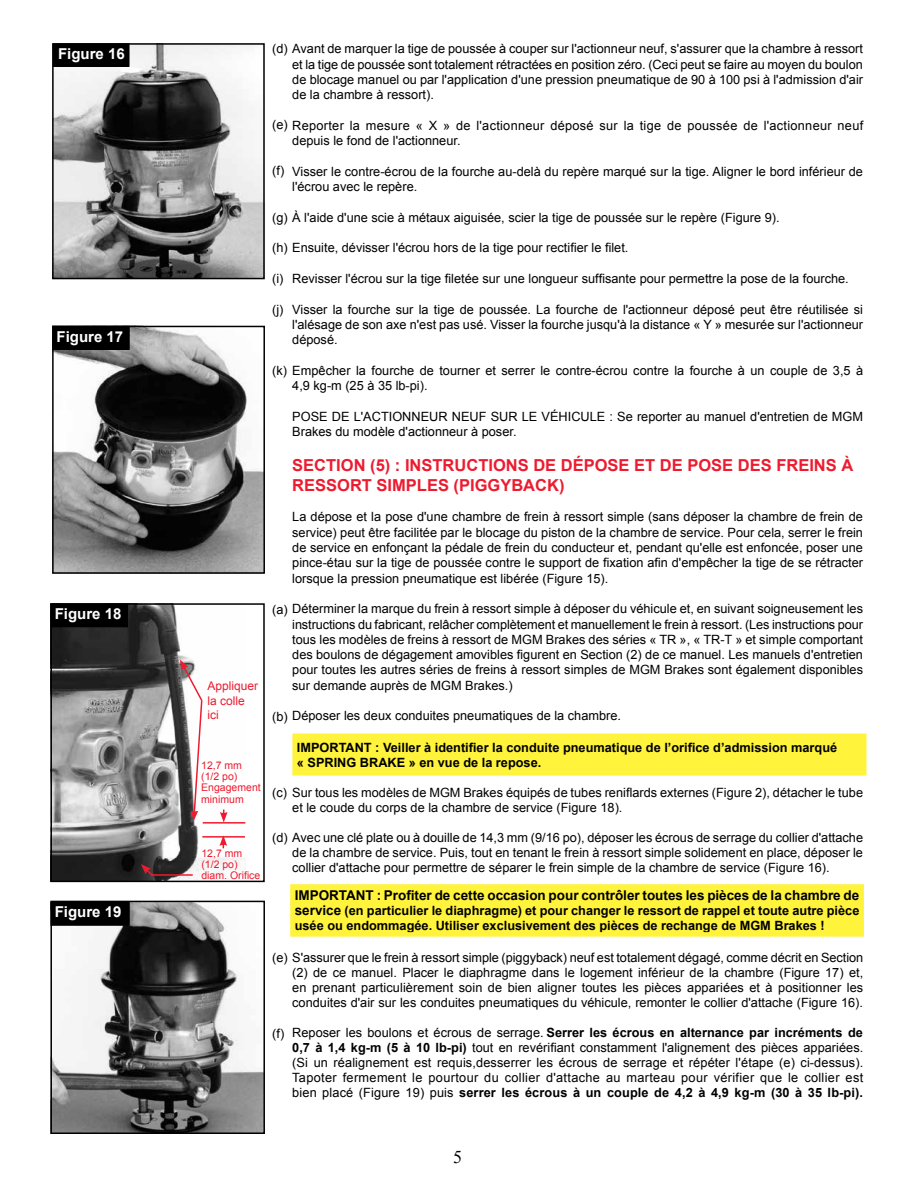
<style>
.page{position:relative;width:918px;height:1188px;background:#fff}
.page>*{position:absolute;margin:0;border:0;box-sizing:border-box;transform-origin:0 0}
.t1{font:18px "Times New Roman";color:#000}
.t2{font:700 16.5px/19.8px "Arial";color:#ed1b2f}
.t3{font:700 15px "Arial";color:#fff}
.t4{font:700 13.5px "Arial";color:#000}
.t5{font:12.75px/15.3px "Arial";color:#000;text-align:justify}
.t6{font:700 12.75px/15.3px "Arial";color:#000}
.t7{font:12.75px "Arial";letter-spacing:.025em;color:#000}
.t8{font:12px/14.4px "Arial";color:#ed1b2f}
.t9{font:10.5px/11.2px "Arial";color:#ed1b2f}
.s1{font-size:13.5px}
.s2{font-weight:700}
</style>
<div class="page">
<img style="left:55px;top:46px;width:207px;height:230px">
<img style="left:53px;top:606px;width:192px;height:273px">
<img style="left:53px;top:904px;width:209px;height:227px">
<img style="left:55px;top:329px;width:207px;height:242px">
<div style="left:52px;top:43px;width:213px;height:236px;border:2px solid #000"></div>
<div style="left:50px;top:901px;width:215px;height:233px;border:2px solid #000"></div>
<div style="left:50px;top:603px;width:215px;height:279px;border:2px solid #000"></div>
<div style="left:52px;top:326px;width:213px;height:248px;border:2px solid #000"></div>
<hr style="left:203px;top:822px;width:42px;height:2px;background:#ed1b2f">
<svg style="left:180px;top:660px;width:24px;height:161px"></svg>
<hr style="left:202px;top:836px;width:43px;height:2px;background:#ed1b2f">
<svg style="left:220px;top:810px;width:8px;height:13px"></svg>
<svg style="left:220px;top:835px;width:7px;height:13px"></svg>
<hr style="left:151px;top:874px;width:42px;height:2px;background:#ed1b2f">
<svg style="left:141px;top:864px;width:13px;height:13px"></svg>
<div style="left:54px;top:44px;width:75px;height:22px;background:#000"></div>
<div style="left:53px;top:43px;width:77px;height:24px;border:2px solid #000"></div>
<div style="left:53px;top:327px;width:76px;height:22px;background:#000"></div>
<div style="left:52px;top:326px;width:78px;height:24px;border:2px solid #000"></div>
<div style="left:51px;top:604px;width:76px;height:23px;background:#000"></div>
<div style="left:51px;top:903px;width:78px;height:22px;background:#000"></div>
<div style="left:50px;top:902px;width:80px;height:24px;border:2px solid #000"></div>
<div style="left:295px;top:736px;width:569px;height:37px;background:#fff33b"></div>
<div style="left:292px;top:734px;width:575px;height:42px;border:4px solid #fff33b"></div>
<div style="left:292px;top:886px;width:570px;height:48px;background:#fff33b"></div>
<div style="left:290px;top:884px;width:574px;height:53px;border:4px solid #fff33b"></div>
<p class="t3" style="left:58px;top:44px;width:68px">Figure 16</p>
<p class="t3" style="left:57px;top:326px;width:68px">Figure 17</p>
<p class="t3" style="left:55px;top:604px;width:68px">Figure 18</p>
<p class="t3" style="left:55px;top:902px;width:68px">Figure 19</p>
<p class="t8" style="left:207px;top:679px;width:52px">Appliquer la colle ici</p>
<p class="t9" style="left:201px;top:760px;width:61px">12,7 mm (1/2 po)<br>Engagement minimum</p>
<p class="t9" style="left:201px;top:848px;width:60px">12,7 mm (1/2 po) diam. Orifice</p>
<p class="t5" style="left:272px;top:41px;width:592px">(d) Avant de marquer la tige de poussée à couper sur l'actionneur neuf, s'assurer que la chambre à ressort</p>
<p class="t5" style="left:292px;top:57px;width:572px">et la tige de poussée sont totalement rétractées en position zéro. (Ceci peut se faire au moyen du boulon de blocage manuel ou par l'application d'une pression pneumatique de 90 à 100 psi à l'admission d'air de la chambre à ressort).</p>
<p class="t5" style="left:292px;top:133px;width:170px">depuis le fond de l'actionneur.</p>
<p class="t5" style="left:292px;top:164px;width:572px">Visser le contre-écrou de la fourche au-delà du repère marqué sur la tige. Aligner le bord inférieur de l'écrou avec le repère.</p>
<p class="t7" style="left:272px;top:117px;width:593px">(e) Reporter la mesure « X » de l'actionneur déposé sur la tige de poussée de l'actionneur neuf</p>
<p class="t5" style="left:272px;top:163px;width:14px">(f)</p>
<p class="t5" style="left:272px;top:210px;width:509px">(g) À l'aide d'une scie à métaux aiguisée, scier la tige de poussée sur le repère (Figure 9).</p>
<p class="t5" style="left:272px;top:240px;width:358px">(h) Ensuite, dévisser l'écrou hors de la tige pour rectifier le filet.</p>
<p class="t5" style="left:272px;top:271px;width:13px">(i)</p>
<p class="t5" style="left:272px;top:302px;width:13px">(j)</p>
<p class="t5" style="left:292px;top:271px;width:558px">Revisser l'écrou sur la tige filetée sur une longueur suffisante pour permettre la pose de la fourche.</p>
<p class="t5" style="left:292px;top:302px;width:572px">Visser la fourche sur la tige de poussée. La fourche de l'actionneur déposé peut être réutilisée si l'alésage de son axe n'est pas usé. Visser la fourche jusqu'à la distance « Y » mesurée sur l'actionneur déposé.</p>
<p class="t5" style="left:292px;top:378px;width:137px">4,9 kg-m (25 à 35 lb-pi).</p>
<p class="t5" style="left:292px;top:409px;width:572px">POSE DE L'ACTIONNEUR NEUF SUR LE VÉHICULE : Se reporter au manuel d'entretien de MGM<br>Brakes du modèle d'actionneur à poser.</p>
<p class="t2" style="left:292px;top:456px;width:563px">SECTION (5) : INSTRUCTIONS DE DÉPOSE ET DE POSE DES FREINS À<br>RESSORT SIMPLES (PIGGYBACK)</p>
<p class="t5" style="left:292px;top:509px;width:572px">La dépose et la pose d'une chambre de frein à ressort simple (sans déposer la chambre de frein de service) peut être facilitée par le blocage du piston de la chambre de service. Pour cela, serrer le frein de service en enfonçant la pédale de frein du conducteur et, pendant qu'elle est enfoncée, poser une pince-étau sur la tige de poussée contre le support de fixation afin d'empêcher la tige de se rétracter lorsque la pression pneumatique est libérée (Figure 15).</p>
<p class="t5" style="left:292px;top:617px;width:572px">instructions du fabricant, relâcher complètement et manuellement le frein à ressort. (Les instructions pour tous les modèles de freins à ressort de MGM Brakes des séries « TR », « TR-T » et simple comportant des boulons de dégagement amovibles figurent en Section (2) de ce manuel. Les manuels d'entretien pour toutes les autres séries de freins à ressort simples de MGM Brakes sont également disponibles sur demande auprès de MGM Brakes.)</p>
<p class="t5" style="left:272px;top:363px;width:592px">(k) Empêcher la fourche de tourner et serrer le contre-écrou contre la fourche à un couple de 3,5 à</p>
<p class="t5" style="left:272px;top:601px;width:592px">(a) Déterminer la marque du frein à ressort simple à déposer du véhicule et, en suivant soigneusement les</p>
<p class="t5" style="left:272px;top:708px;width:350px">(b) Déposer les deux conduites pneumatiques de la chambre.</p>
<p class="t6" style="left:297px;top:740px;width:542px">IMPORTANT : Veiller à identifier la conduite pneumatique de l’orifice d’admission marqué « SPRING BRAKE » en vue de la repose.</p>
<p class="t5" style="left:272px;top:785px;width:592px">(c) Sur tous les modèles de MGM Brakes équipés de tubes reniflards externes (Figure 2), détacher le tube</p>
<p class="t5" style="left:272px;top:830px;width:592px">(d) Avec une clé plate ou à douille de 14,3 mm (9/16 po), déposer les écrous de serrage du collier d'attache</p>
<p class="t5" style="left:292px;top:800px;width:332px">et le coude du corps de la chambre de service (Figure 18).</p>
<p class="t5" style="left:292px;top:845px;width:572px">de la chambre de service. Puis, tout en tenant le frein à ressort simple solidement en place, déposer le collier d'attache pour permettre de séparer le frein simple de la chambre de service (Figure 16).</p>
<p class="t4" style="left:295px;top:887px;width:566px">IMPORTANT : Profiter de cette occasion pour contrôler toutes les pièces de la chambre de</p>
<p class="t6" style="left:295px;top:904px;width:566px"><span class="s1">service</span> (en particulier le diaphragme) et pour changer le ressort de rappel et toute autre pièce usée ou endommagée. Utiliser exclusivement des pièces de rechange de MGM Brakes !</p>
<p class="t5" style="left:272px;top:950px;width:593px">(e) S'assurer que le frein à ressort simple (piggyback) neuf est totalement dégagé, comme décrit en Section</p>
<p class="t5" style="left:272px;top:1026px;width:14px">(f)</p>
<p class="t5" style="left:292px;top:965px;width:573px">(2) de ce manuel. Placer le diaphragme dans le logement inférieur de la chambre (Figure 17) et, en prenant particulièrement soin de bien aligner toutes les pièces appariées et à positionner les conduites d'air sur les conduites pneumatiques du véhicule, remonter le collier d'attache (Figure 16).</p>
<p class="t5" style="left:292px;top:1025px;width:573px">Reposer les boulons et écrous de serrage. <span class="s2">Serrer les écrous en alternance par incréments de 0,7 à 1,4 kg-m (5 à 10 lb-pi)</span> tout en revérifiant constamment l'alignement des pièces appariées. (Si un réalignement est requis,desserrer les écrous de serrage et répéter l'étape (e) ci-dessus).<br>Tapoter fermement le pourtour du collier d'attache au marteau pour vérifier que le collier est bien placé (Figure 19) puis <span class="s2">serrer les écrous à un couple de 4,2 à 4,9 kg-m (30 à 35 lb-pi).</span></p>
<h1 class="t1" style="left:453px;top:1144px;width:10px">5</h1>
</div>
